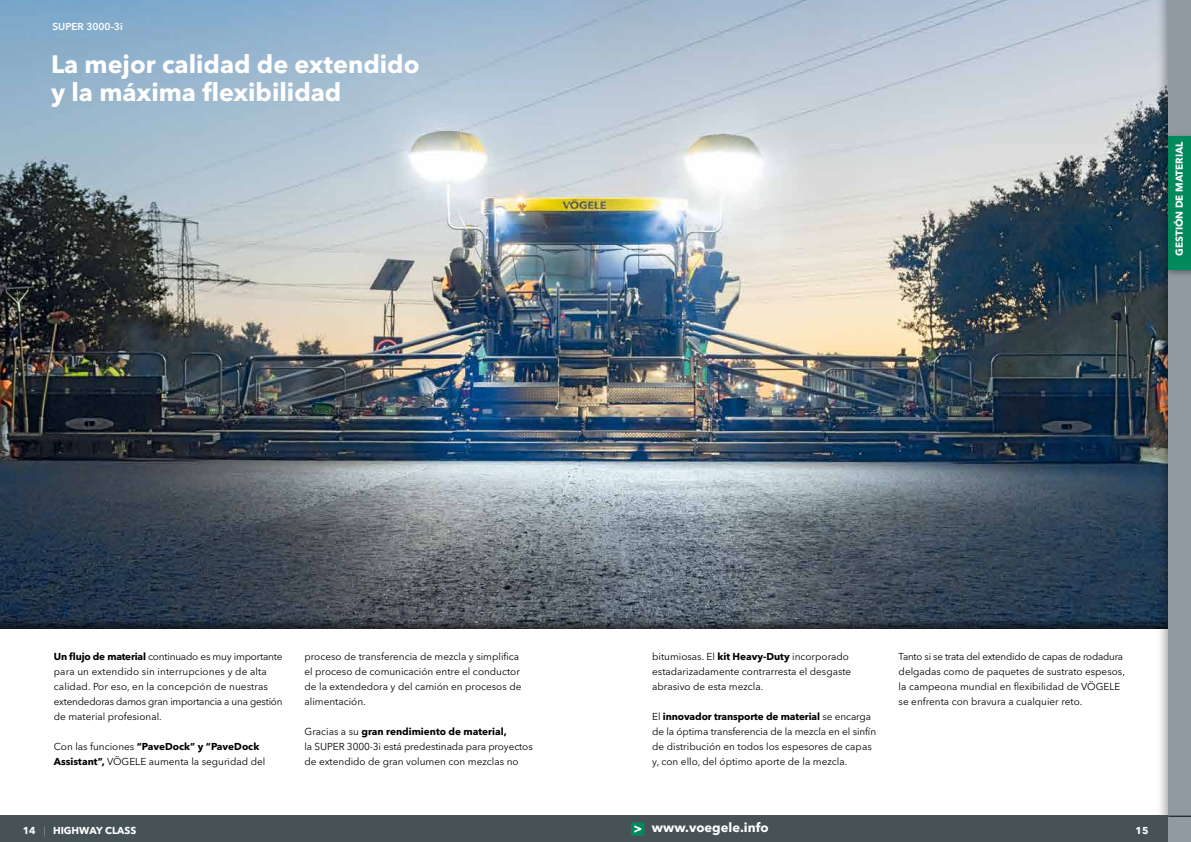
<style>
.page{position:relative;width:1191px;height:842px;background:#fff}
.page>*{position:absolute;margin:0;border:0;box-sizing:border-box;transform-origin:0 0}
.t1{font:700 25px/28px "Avenir Next LT Pro";color:#fff}
.t2{font:700 12.9px "Avenir Next LT Pro";color:#fff}
.t3{font:10px/15px "Avenir Next LT Pro";color:#000}
.t4{font:700 10px/15px "Avenir Next LT Pro";color:#000}
.t5{font:700 10px "Avenir Next LT Pro";color:#fff}
.t6{font:600 10px "Avenir Next LT Pro";color:#fff}
.s1{font-weight:700}
.s2{font-weight:400}
.s3{font-weight:200}
</style>
<div class="page">
<img style="left:0;top:0;width:1155px;height:617px">
<div style="left:0;top:617px;width:1191px;height:225px;background:#000;opacity:.5"></div>
<div style="left:0;top:629px;width:1191px;height:213px;background:#fff"></div>
<div style="left:0;top:816px;width:595px;height:26px;background:#475257"></div>
<div style="left:1155px;top:0;width:36px;height:842px;background:#000;opacity:.35"></div>
<div style="left:1168px;top:0;width:23px;height:842px;background:#909ba1"></div>
<div style="left:1168px;top:133px;width:23px;height:145px;background:#000;opacity:.35"></div>
<div style="left:1168px;top:136px;width:23px;height:133px;background:#008a5b"></div>
<svg style="left:1168px;top:816px;width:23px;height:1px"></svg>
<div style="left:595px;top:816px;width:573px;height:26px;background:#475257"></div>
<div style="left:631px;top:822px;width:13px;height:14px;background:#008a5b"></div>
<svg style="left:634px;top:825px;width:7px;height:8px"></svg>
<p class="t6" style="left:52px;top:21px;width:72px">SUPER 3000-3i</p>
<h1 class="t1" style="left:51px;top:50px;width:370px">La mejor calidad de extendido y la máxima flexibilidad</h1>
<p class="t5" style="left:1173px;top:256px;width:116px;rotate:-90deg">Gestión de material</p>
<p class="t3" style="left:54px;top:649px;width:230px"><span class="s1">Un flujo de material</span> continuado es muy importante para un extendido sin interrupciones y de alta calidad. Por eso, en la concepción de nuestras extendedoras damos gran importancia a una gestión de material profesional.</p>
<p class="t4" style="left:54px;top:738px;width:207px"><span class="s2">Con las funciones</span> “PaveDock” y “PaveDock<br>Assistant”, <span class="s2">Vögele</span></p>
<p class="t3" style="left:149px;top:754px;width:118px">aumenta la seguridad del</p>
<p class="t3" style="left:304px;top:649px;width:218px">proceso de transferencia de mezcla y simplifica el proceso de comunicación entre el conductor de la extendedora y del camión en procesos de alimentación.</p>
<p class="t3" style="left:304px;top:724px;width:230px">Gracias a su <span class="s1">gran rendimiento de material,<br></span>la SUPER 3000-3i está predestinada para proyectos de extendido de gran volumen con mezclas no</p>
<p class="t3" style="left:652px;top:649px;width:201px">bitumiosas. El <span class="s1">kit Heavy-Duty</span> incorporado estadarizadamente contrarresta el desgaste abrasivo de esta mezcla.</p>
<p class="t3" style="left:652px;top:709px;width:225px">El <span class="s1">innovador transporte de material</span> se encarga de la óptima transferencia de la mezcla en el sinfín de distribución en todos los espesores de capas y, con ello, del óptimo aporte de la mezcla.</p>
<p class="t3" style="left:898px;top:649px;width:228px">Tanto si se trata del extendido de capas de rodadura delgadas como de paquetes de sustrato espesos, la campeona mundial en flexibilidad de Vögele<br>se enfrenta con bravura a cualquier reto.</p>
<p class="t5" style="left:23px;top:824px;width:66px">14 <span class="s3">|</span> highway</p>
<p class="t5" style="left:105px;top:824px;width:20px">class</p>
<p class="t2" style="left:652px;top:820px;width:118px">www.voegele.info</p>
<p class="t5" style="left:1135px;top:824px;width:14px">15</p>
</div>
